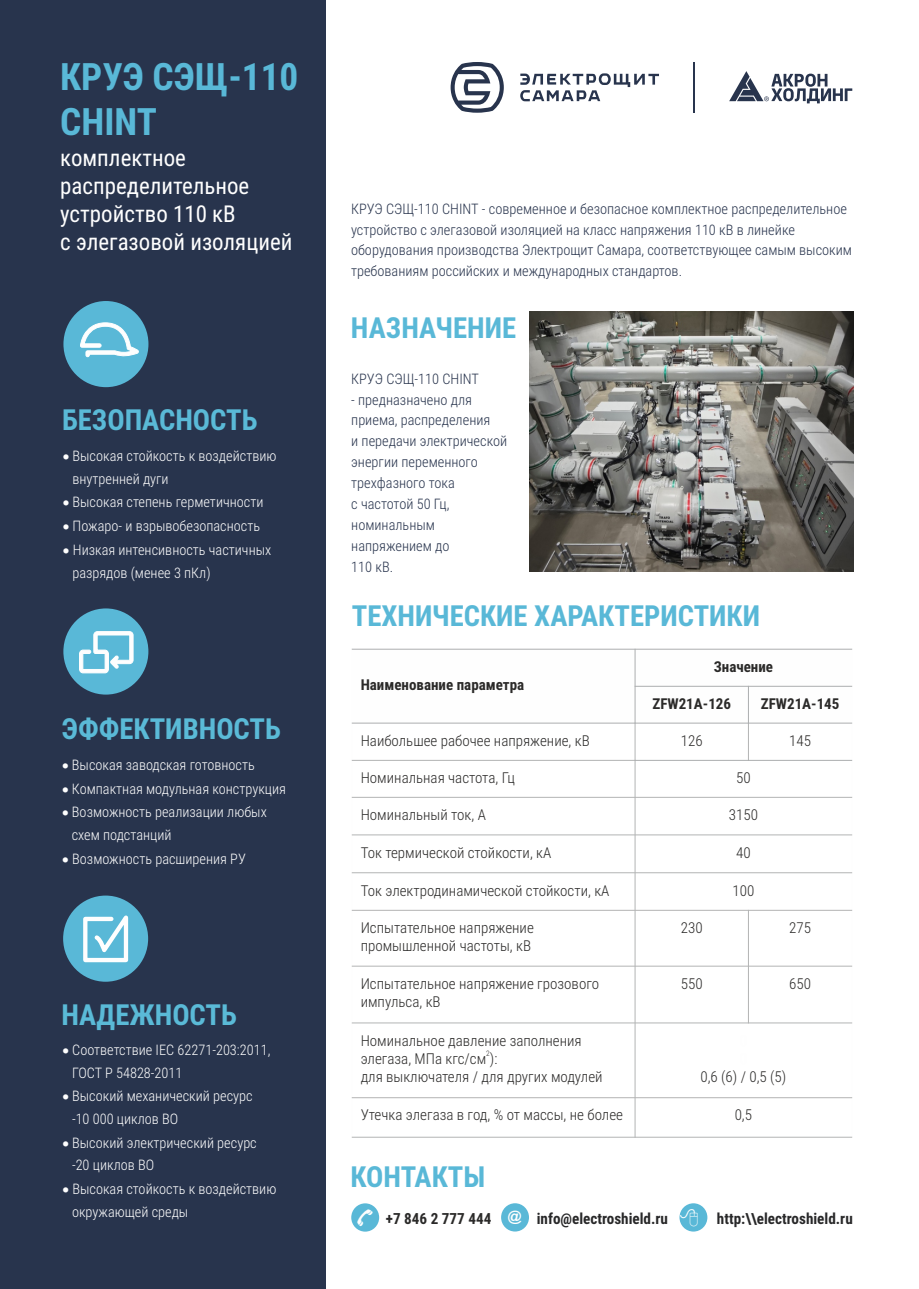
<style>
.page{position:relative;width:919px;height:1289px;background:#fff}
.page>*{position:absolute;margin:0;border:0;box-sizing:border-box;transform-origin:0 0}
.t1{font:700 37.65px/45.3px "Roboto Condensed";color:#59b8d7}
.t2{font:700 28.95px "Roboto Condensed";color:#59b8d7}
.t3{font:700 28.95px "Roboto Condensed";color:#5abad7}
.t4{font:23.25px/27.9px "Roboto Condensed";color:#fefefe}
.t5{font:700 15.3px "Roboto Condensed";color:#282829}
.t6{font:700 15.3px "Roboto Condensed";color:#2b2a29}
.t7{font:300 15px/18px "Roboto Condensed";color:#2b2a29}
.t8{font:700 15px "Roboto Condensed";color:#2b2a29}
.t9{font:300 14.55px/22.6px "Roboto Condensed";color:#fefefe}
.t10{font:300 14.55px/20.9px "Roboto Condensed";color:#28344d}
.t11{font:700 14.25px "Arial";color:#fefefe}
.t12{font:300 7.5px "Roboto Condensed";color:#2b2a29}
</style>
<div class="page">
<div style="left:0;top:0;width:325px;height:1288px;background:#28344d"></div>
<hr style="left:634px;top:722px;width:1px;height:415px;background:#b3b4b4">
<hr style="left:634px;top:648px;width:1px;height:75px;background:#acaeaf">
<hr style="left:748px;top:909px;width:1px;height:114px;background:#b2b3b3">
<hr style="left:748px;top:722px;width:1px;height:38px;background:#b2b3b3">
<hr style="left:748px;top:686px;width:1px;height:37px;background:#acaeaf">
<hr style="left:352px;top:1136px;width:500px;height:1px;background:#b3b4b4">
<hr style="left:352px;top:1097px;width:500px;height:1px;background:#b3b4b4">
<hr style="left:352px;top:1022px;width:500px;height:1px;background:#b3b4b4">
<hr style="left:352px;top:965px;width:500px;height:1px;background:#b3b4b4">
<hr style="left:352px;top:909px;width:500px;height:1px;background:#b3b4b4">
<hr style="left:352px;top:872px;width:500px;height:1px;background:#b3b4b4">
<hr style="left:352px;top:834px;width:500px;height:1px;background:#b3b4b4">
<hr style="left:352px;top:797px;width:500px;height:1px;background:#b3b4b4">
<hr style="left:352px;top:760px;width:283px;height:1px;background:#b3b4b4">
<hr style="left:634px;top:760px;width:218px;height:1px;background:#acaeaf">
<hr style="left:352px;top:722px;width:500px;height:1px;background:#acaeaf">
<hr style="left:634px;top:686px;width:218px;height:1px;background:#acaeaf">
<hr style="left:352px;top:648px;width:500px;height:1px;background:#acaeaf">
<div style="left:63px;top:301px;width:85px;height:86px;background:#59b8d7;border-radius:50%"></div>
<svg style="left:80px;top:322px;width:59px;height:35px"></svg>
<div style="left:63px;top:608px;width:85px;height:86px;background:#59b8d7;border-radius:50%"></div>
<svg style="left:79px;top:631px;width:55px;height:42px"></svg>
<div style="left:63px;top:895px;width:85px;height:86px;background:#59b8d7;border-radius:50%"></div>
<svg style="left:81px;top:903px;width:49px;height:60px"></svg>
<img style="left:529px;top:311px;width:324px;height:261px">
<div style="left:351px;top:1203px;width:28px;height:28px;background:#59b8d7;border-radius:50%"></div>
<div style="left:501px;top:1203px;width:28px;height:28px;background:#59b8d7;border-radius:50%"></div>
<div style="left:679px;top:1203px;width:28px;height:28px;background:#59b8d7;border-radius:50%"></div>
<svg style="left:450px;top:62px;width:54px;height:51px"></svg>
<svg style="left:520px;top:73px;width:139px;height:28px"></svg>
<hr style="left:693px;top:62px;width:1px;height:51px;background:#28344d">
<svg style="left:729px;top:71px;width:123px;height:32px"></svg>
<h1 class="t1" style="left:60px;top:57px;width:239px">КРУЭ СЭЩ-110<br>CHINT</h1>
<h3 class="t4" style="left:60px;top:147px;width:234px">комплектное распределительное устройство 110 кВ<br>с элегазовой изоляцией</h3>
<h2 class="t3" style="left:62px;top:408px;width:197px">БЕЗОПАСНОСТЬ</h2>
<p class="t9" style="left:72px;top:446px;width:206px;text-indent:-10px">• Высокая стойкость к воздействию внутренней дуги</p>
<p class="t9" style="left:63px;top:492px;width:202px">• Высокая степень герметичности</p>
<p class="t9" style="left:63px;top:516px;width:199px">• Пожаро- и взрывобезопасность</p>
<p class="t9" style="left:72px;top:540px;width:200px;text-indent:-10px">• Низкая интенсивность частичных разрядов (менее 3 пКл)</p>
<h2 class="t3" style="left:62px;top:717px;width:221px">ЭФФЕКТИВНОСТЬ</h2>
<p class="t9" style="left:62px;top:755px;width:194px">• Высокая заводская готовность</p>
<p class="t9" style="left:62px;top:778px;width:225px">• Компактная модульная конструкция</p>
<p class="t9" style="left:72px;top:802px;width:196px;text-indent:-10px">• Возможность реализации любых схем подстанций</p>
<p class="t9" style="left:62px;top:848px;width:185px">• Возможность расширения РУ</p>
<h2 class="t3" style="left:61px;top:1002px;width:177px">НАДЕЖНОСТЬ</h2>
<p class="t9" style="left:72px;top:1039px;width:200px;text-indent:-10px">• Соответствие IEC 62271-203:2011,<br>ГОСТ Р 54828-2011</p>
<p class="t9" style="left:72px;top:1086px;width:182px;text-indent:-10px">• Высокий механический ресурс -10 000 циклов ВО</p>
<p class="t9" style="left:72px;top:1132px;width:186px;text-indent:-10px">• Высокий электрический ресурс -20 циклов ВО</p>
<p class="t9" style="left:72px;top:1178px;width:206px;text-indent:-10px">• Высокая стойкость к воздействию окружающей среды</p>
<p class="t10" style="left:351px;top:199px;width:502px">КРУЭ СЭЩ-110 CHINT - современное и безопасное комплектное распределительное устройство с элегазовой изоляцией на класс напряжения 110 кВ в линейке оборудования производства Электрощит Самара, соответствующее самым высоким требованиям российских и международных стандартов.</p>
<h2 class="t2" style="left:351px;top:316px;width:167px">НАЗНАЧЕНИЕ</h2>
<p class="t10" style="left:351px;top:369px;width:129px">КРУЭ СЭЩ-110 CHINT</p>
<p class="t10" style="left:351px;top:390px;width:157px">- предназначено для приема, распределения<br>и передачи электрической энергии переменного трехфазного тока<br>с частотой 50 Гц, номинальным напряжением до<br>110 кВ.</p>
<h2 class="t2" style="left:352px;top:604px;width:409px">ТЕХНИЧЕСКИЕ ХАРАКТЕРИСТИКИ</h2>
<p class="t8" style="left:360px;top:678px;width:165px">Наименование параметра</p>
<p class="t8" style="left:713px;top:660px;width:61px">Значение</p>
<p class="t8" style="left:652px;top:697px;width:80px">ZFW21A-126</p>
<p class="t8" style="left:760px;top:697px;width:80px">ZFW21A-145</p>
<p class="t7" style="left:360px;top:733px;width:230px">Наибольшее рабочее напряжение, кВ</p>
<p class="t7" style="left:680px;top:733px;width:23px">126</p>
<p class="t7" style="left:789px;top:733px;width:23px">145</p>
<p class="t7" style="left:360px;top:770px;width:156px">Номинальная частота, Гц</p>
<p class="t7" style="left:736px;top:770px;width:16px">50</p>
<p class="t7" style="left:360px;top:807px;width:127px">Номинальный ток, А</p>
<p class="t7" style="left:728px;top:807px;width:31px">3150</p>
<p class="t7" style="left:360px;top:844px;width:192px">Ток термической стойкости, кА</p>
<p class="t7" style="left:736px;top:844px;width:16px">40</p>
<p class="t7" style="left:360px;top:882px;width:250px">Ток электродинамической стойкости, кА</p>
<p class="t7" style="left:732px;top:882px;width:23px">100</p>
<p class="t7" style="left:360px;top:920px;width:175px">Испытательное напряжение промышленной частоты, кВ</p>
<p class="t7" style="left:680px;top:920px;width:23px">230</p>
<p class="t7" style="left:789px;top:920px;width:23px">275</p>
<p class="t7" style="left:360px;top:976px;width:240px">Испытательное напряжение грозового импульса, кВ</p>
<p class="t7" style="left:680px;top:976px;width:23px">550</p>
<p class="t7" style="left:789px;top:976px;width:23px">650</p>
<p class="t7" style="left:360px;top:1032px;width:222px">Номинальное давление заполнения</p>
<p class="t12" style="left:486px;top:1050px;width:5px">2</p>
<p class="t7" style="left:360px;top:1050px;width:243px">элегаза, МПа кгс/см ):<br>для выключателя / для других модулей</p>
<p class="t7" style="left:700px;top:1068px;width:87px">0,6 (6) / 0,5 (5)</p>
<p class="t7" style="left:360px;top:1107px;width:264px">Утечка элегаза в год, % от массы, не более</p>
<p class="t7" style="left:734px;top:1107px;width:19px">0,5</p>
<h2 class="t2" style="left:350px;top:1165px;width:136px">КОНТАКТЫ</h2>
<p class="t11" style="left:508px;top:1210px;width:15px">@</p>
<p class="t6" style="left:386px;top:1212px;width:107px">+7 846 2 777 444</p>
<p class="t5" style="left:536px;top:1212px;width:133px">info@electroshield.ru</p>
<p class="t5" style="left:716px;top:1212px;width:137px">http:\\electroshield.ru</p>
</div>
